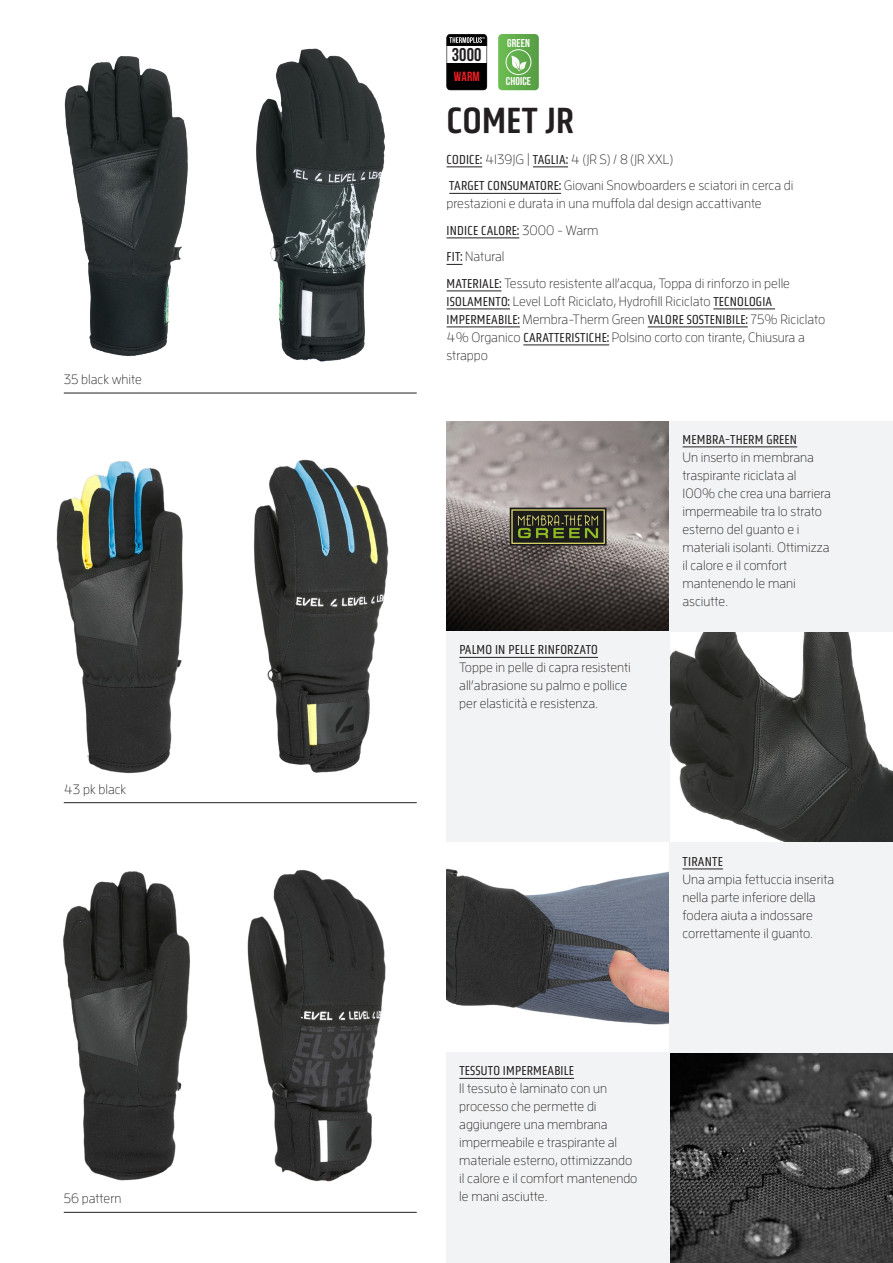
<style>
.page{position:relative;width:893px;height:1263px;background:#fff}
.page>*{position:absolute;margin:0;border:0;box-sizing:border-box;transform-origin:0 0}
.t1{font:37.5px "Obvia Condensed";letter-spacing:.015em;color:#231f20}
.t2{font:700 18.45px "Bebas Neue";color:#231f20}
.glove_tech{font:300 13.5px/18px "Enzo OT";color:#231f20}
.glove_description{font:300 13.5px/18px "Enzo OT";color:#231f20}
.code{font:300 13.5px "Enzo OT";color:#231f20}
.glove_description-2{font:13.5px "Obvia Condensed";letter-spacing:.015em;color:#231f20}
.t3{font:700 13.2px "Bebas Neue";color:#ee1d23}
.t4{font:700 11.4px "Bebas Neue";letter-spacing:.01em;color:#fff}
.s1{font-family:"Obvia Condensed";font-weight:400}
.s2{font-family:"Enzo OT";font-weight:300}
</style>
<div class="page">
<img style="left:63px;top:48px;width:354px;height:346px">
<img style="left:56px;top:459px;width:361px;height:345px">
<img style="left:63px;top:869px;width:354px;height:344px">
<svg style="left:498px;top:34px;width:41px;height:56px"></svg>
<svg style="left:446px;top:34px;width:41px;height:56px"></svg>
<img style="left:446px;top:842px;width:224px;height:210px">
<img style="left:670px;top:631px;width:223px;height:211px">
<img style="left:670px;top:1052px;width:223px;height:211px">
<img style="left:446px;top:421px;width:224px;height:210px">
<hr style="left:447px;top:166px;width:35px;height:1px;background:#231f20">
<hr style="left:533px;top:166px;width:35px;height:1px;background:#231f20">
<hr style="left:449px;top:193px;width:112px;height:1px;background:#231f20">
<hr style="left:447px;top:237px;width:72px;height:1px;background:#231f20">
<svg style="left:447px;top:264px;width:15px;height:1px"></svg>
<hr style="left:447px;top:290px;width:54px;height:1px;background:#231f20">
<hr style="left:447px;top:308px;width:63px;height:1px;background:#231f20">
<hr style="left:713px;top:308px;width:62px;height:1px;background:#231f20">
<hr style="left:447px;top:326px;width:73px;height:1px;background:#231f20">
<hr style="left:648px;top:326px;width:100px;height:1px;background:#231f20">
<hr style="left:523px;top:344px;width:86px;height:1px;background:#231f20">
<div style="left:446px;top:631px;width:224px;height:211px;background:#f2f3f4"></div>
<hr style="left:459px;top:657px;width:139px;height:1px;background:#231f20">
<div style="left:446px;top:1052px;width:224px;height:211px;background:#f2f3f4"></div>
<hr style="left:459px;top:1078px;width:115px;height:1px;background:#231f20">
<div style="left:670px;top:842px;width:223px;height:210px;background:#f2f3f4"></div>
<hr style="left:683px;top:868px;width:40px;height:1px;background:#231f20">
<div style="left:670px;top:421px;width:223px;height:210px;background:#f2f3f4"></div>
<hr style="left:683px;top:446px;width:114px;height:1px;background:#231f20">
<hr style="left:64px;top:393px;width:353px;height:1px;background:#231f20">
<hr style="left:64px;top:802px;width:353px;height:1px;background:#231f20">
<hr style="left:64px;top:1212px;width:353px;height:1px;background:#231f20">
<p class="code" style="left:64px;top:371px;width:80px">35 black white</p>
<p class="code" style="left:64px;top:781px;width:64px">43 pk black</p>
<p class="code" style="left:64px;top:1191px;width:59px">56 pattern</p>
<p class="t2" style="left:452px;top:45px;width:31px">3000</p>
<p class="t4" style="left:507px;top:37px;width:24px">GREEN</p>
<p class="t3" style="left:454px;top:70px;width:27px">WARM</p>
<p class="t4" style="left:506px;top:75px;width:27px">CHOICE</p>
<p class="t1" style="left:447px;top:98px;width:129px">COMET JR</p>
<p class="glove_description" style="left:447px;top:150px;width:228px"><span class="s1">CODICE:</span> 4139JG | <span class="s1">TAGLIA:</span> 4 (JR S) / 8 (JR XXL)</p>
<p class="glove_description" style="left:446px;top:176px;width:348px"><span class="s1">TARGET CONSUMATORE:</span> Giovani Snowboarders e sciatori in cerca di prestazioni e durata in una muffola dal design accattivante</p>
<p class="glove_description-2" style="left:447px;top:223px;width:153px">INDICE CALORE: <span class="s2">3000 - Warm</span></p>
<p class="glove_description" style="left:447px;top:247px;width:59px"><span class="s1">FIT:</span> Natural</p>
<p class="glove_description" style="left:446px;top:274px;width:380px"><span class="s1">MATERIALE:</span> Tessuto resistente all’acqua, Toppa di rinforzo in pelle <span class="s1">ISOLAMENTO:</span> Level Loft Riciclato, Hydrofill Riciclato <span class="s1">TECNOLOGIA IMPERMEABILE:</span> Membra-Therm Green <span class="s1">VALORE SOSTENIBILE:</span> 75% Riciclato 4% Organico <span class="s1">CARATTERISTICHE:</span> Polsino corto con tirante, Chiusura a strappo</p>
<p class="glove_tech" style="left:459px;top:640px;width:173px"><span class="s1">PALMO IN PELLE RINFORZATO<br></span>Toppe in pelle di capra resistenti all’abrasione su palmo e pollice per elasticità e resistenza.</p>
<p class="glove_tech" style="left:682px;top:430px;width:150px"><span class="s1">MEMBRA-THERM GREEN<br></span>Un inserto in membrana traspirante riciclata al<br>100% che crea una barriera impermeabile tra lo strato esterno del guanto e i materiali isolanti. Ottimizza il calore e il comfort mantenendo le mani asciutte.</p>
<p class="glove_tech" style="left:682px;top:852px;width:153px"><span class="s1">TIRANTE<br></span>Una ampia fettuccia inserita nella parte inferiore della fodera aiuta a indossare correttamente il guanto.</p>
<p class="glove_tech" style="left:459px;top:1061px;width:180px"><span class="s1">TESSUTO IMPERMEABILE<br></span>Il tessuto è laminato con un processo che permette di aggiungere una membrana impermeabile e traspirante al materiale esterno, ottimizzando il calore e il comfort mantenendo le mani asciutte.</p>
</div>
